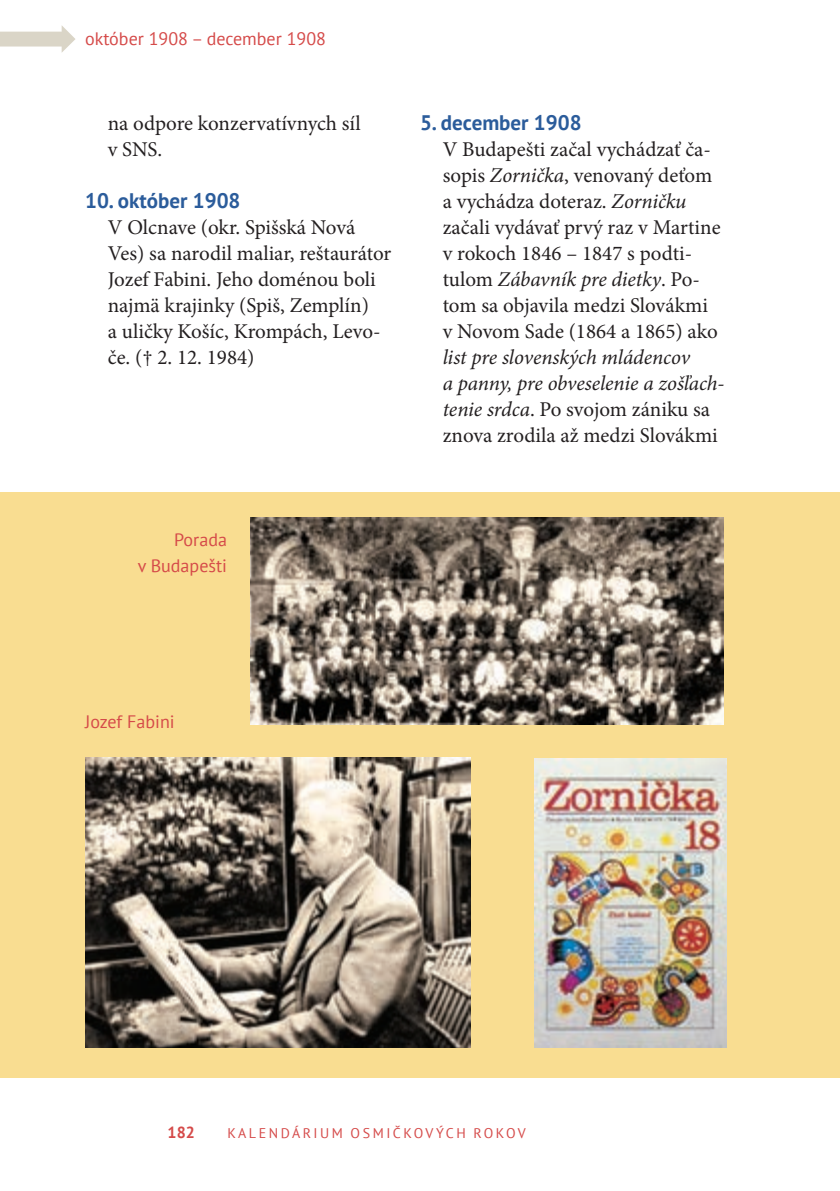
<style>
.page{position:relative;width:840px;height:1191px;background:#fff}
.page>*{position:absolute;margin:0;border:0;box-sizing:border-box;transform-origin:0 0}
.t1{font:21px/26px "Minion Pro";color:#231f20}
.t2{font:italic 21px/26px "Minion Pro";letter-spacing:-.005em;color:#231f20}
.t3{font:700 21px "PT Sans";color:#2b5c9b}
.t4{font:18px/26px "PT Sans";color:#d54a49;text-align:right}
.t5{font:700 16px "PT Sans";color:#d54a49}
.t6{font:14px "PT Sans";letter-spacing:.18em;color:#d54a49}
.s1{font-style:italic}
.s2{font-style:normal}
</style>
<div class="page">
<svg style="left:0;top:25px;width:75px;height:28px"></svg>
<div style="left:0;top:492px;width:839px;height:585px;background:#f9dd91"></div>
<img style="left:250px;top:517px;width:473px;height:207px">
<img style="left:85px;top:758px;width:385px;height:289px">
<img style="left:534px;top:758px;width:192px;height:290px">
<p class="t4" style="left:85px;top:25px;width:242px">október 1908 – december 1908</p>
<p class="t1" style="left:108px;top:112px;width:254px">na odpore konzervatívnych síl v SNS.</p>
<p class="t3" style="left:85px;top:187px;width:157px">10. október 1908</p>
<p class="t1" style="left:108px;top:216px;width:285px">V Olcnave (okr. Spišská Nová<br>Ves) sa narodil maliar, reštaurátor<br>Jozef Fabini. Jeho doménou boli najmä krajinky (Spiš, Zemplín)<br>a uličky Košíc, Krompách, Levo&shy;če. († 2. 12. 1984)</p>
<p class="t3" style="left:420px;top:109px;width:163px">5. december 1908</p>
<p class="t1" style="left:442px;top:138px;width:279px">V Budapešti začal vychádzať ča&shy;sopis <span class="s1">Zornička</span>, venovaný deťom a vychádza doteraz. <span class="s1">Zorničku </span>začali vydávať prvý raz v Martine v rokoch 1846 – 1847 s podti&shy;tulom <span class="s1">Zábavník pre dietky</span>. Po&shy;tom sa objavila medzi Slovákmi v Novom Sade (1864 a 1865) ako</p>
<p class="t2" style="left:442px;top:346px;width:283px">list pre slovenských mládencov<br>a panny, pre obveselenie a zošľach&shy;tenie srdca<span class="s2">. Po svojom zániku sa znova zrodila až medzi Slovákmi</span></p>
<p class="t4" style="left:138px;top:526px;width:91px">Porada<br>v Budapešti</p>
<p class="t4" style="left:85px;top:708px;width:91px">Jozef Fabini</p>
<p class="t5" style="left:167px;top:1121px;width:29px">182</p>
<p class="t6" style="left:227px;top:1123px;width:299px">KALENDÁRIUM OSMIČKOVÝCH ROKOV</p>
</div>
